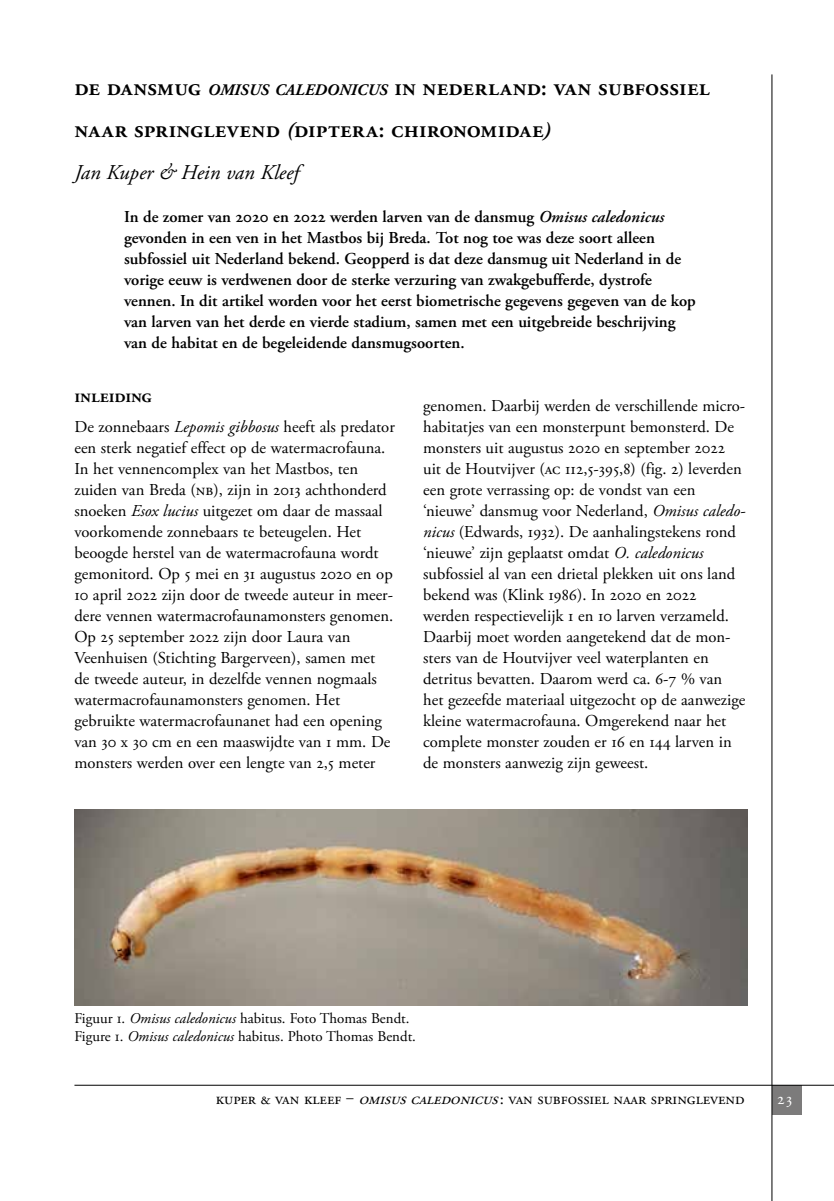
<style>
.page{position:relative;width:834px;height:1201px;background:#fff}
.page>*{position:absolute;margin:0;border:0;box-sizing:border-box;transform-origin:0 0}
.t1{font:600 24.5px/42px "Adobe Garamond Pro";letter-spacing:.005em;color:#000}
.t2{font:italic 21px "Adobe Garamond Pro";color:#000}
.t3{font:600 19.25px "Adobe Garamond Pro";letter-spacing:-.005em;color:#000}
.t4{font:16.62px/21px "Adobe Garamond Pro";color:#000}
.t5{font:600 16.62px/21px "Adobe Garamond Pro";letter-spacing:-.05em;color:#000}
.t6{font:16.62px "Adobe Garamond Pro";color:#fff}
.t7{font:14.88px/17.8px "Adobe Garamond Pro";color:#000}
.s1{font-weight:700;font-style:italic;font-size:16.1px}
.s2{font-weight:700;font-style:italic;font-size:21.35px}
.s3{font-family:"Adobe Garamond Exp"}
.s4{font-style:italic}
</style>
<div class="page">
<div style="left:771px;top:1085px;width:30px;height:30px;background:#7c7b7b"></div>
<hr style="left:771px;top:74px;width:1px;height:1126px;background:#000">
<hr style="left:74px;top:1084px;width:759px;height:1px;background:#000">
<img style="left:74px;top:809px;width:673px;height:196px">
<h1 class="t1" style="left:74px;top:67px;width:637px">de dansmug <span class="s1">OMISUS CALEDONICUS</span> in nederland: van subfossiel naar springlevend <span class="s2">(</span>diptera: chironomidae<span class="s2">)</span></h1>
<p class="t2" style="left:74px;top:160px;width:226px">Jan Kuper &amp; Hein van Kleef</p>
<p class="t5" style="left:124px;top:206px;width:572px">In de zomer van <span class="s3">2020</span> en <span class="s3">2022</span> werden larven van de dansmug <span class="s4">Omisus caledonicus </span>gevonden in een ven in het Mastbos bij Breda. Tot nog toe was deze soort alleen subfossiel uit Nederland bekend. Geopperd is dat deze dansmug uit Nederland in de vorige eeuw is verdwenen door de sterke verzuring van zwakgebufferde, dystrofe vennen. In dit artikel worden voor het eerst biometrische gegevens gegeven van de kop van larven van het derde en vierde stadium, samen met een uitgebreide beschrijving van de habitat en de begeleidende dansmugsoorten.</p>
<p class="t3" style="left:74px;top:384px;width:79px">inleiding</p>
<p class="t4" style="left:74px;top:416px;width:322px">De zonnebaars <span class="s4">Lepomis gibbosus</span> heeft als predator een sterk negatief effect op de watermacrofauna.<br>In het vennencomplex van het Mastbos, ten zuiden van Breda (<span class="s3">nb</span>), zijn in <span class="s3">2013</span> achthonderd snoeken <span class="s4">Esox lucius</span> uitgezet om daar de massaal voorkomende zonnebaars te beteugelen. Het beoogde herstel van de watermacrofauna wordt gemonitord. Op <span class="s3">5</span> mei en <span class="s3">31</span> augustus <span class="s3">2020</span> en op <span class="s3">10</span> april <span class="s3">2022</span> zijn door de tweede auteur in meer&shy;dere vennen watermacrofaunamonsters genomen.<br>Op <span class="s3">25</span> september <span class="s3">2022</span> zijn door Laura van Veenhuisen (Stichting Bargerveen), samen met<br>de tweede auteur, in dezelfde vennen nogmaals watermacrofaunamonsters genomen. Het gebruikte watermacrofaunanet had een opening van <span class="s3">30</span> x <span class="s3">30</span> cm en een maaswijdte van <span class="s3">1</span> mm. De monsters werden over een lengte van <span class="s3">2</span>,<span class="s3">5</span> meter</p>
<p class="t4" style="left:423px;top:395px;width:324px">genomen. Daarbij werden de verschillende micro&shy;habitatjes van een monsterpunt bemonsterd. De monsters uit augustus <span class="s3">2020</span> en september <span class="s3">2022 </span>uit de Houtvijver (<span class="s3">ac 112</span>,<span class="s3">5</span>-<span class="s3">395</span>,<span class="s3">8</span>) (fig. <span class="s3">2</span>) leverden een grote verrassing op: de vondst van een ‘nieuwe’ dansmug voor Nederland, <span class="s4">Omisus caledo&shy;nicus</span> (Edwards, <span class="s3">1932</span>). De aanhalingstekens rond ‘nieuwe’ zijn geplaatst omdat <span class="s4">O. caledonicus </span>subfossiel al van een drietal plekken uit ons land bekend was (Klink <span class="s3">1986</span>). In <span class="s3">2020</span> en <span class="s3">2022 </span>werden respectievelijk <span class="s3">1</span> en <span class="s3">10</span> larven verzameld.<br>Daarbij moet worden aangetekend dat de mon&shy;sters van de Houtvijver veel waterplanten en detritus bevatten. Daarom werd ca. <span class="s3">6</span>-<span class="s3">7</span> % van het gezeefde materiaal uitgezocht op de aanwezige kleine watermacrofauna. Omgerekend naar het complete monster zouden er <span class="s3">16</span> en <span class="s3">144</span> larven in de monsters aanwezig zijn geweest.</p>
<p class="t7" style="left:74px;top:1010px;width:343px">Figuur <span class="s3">1</span>. <span class="s4">Omisus caledonicus</span> habitus. Foto Thomas Bendt.<br>Figure <span class="s3">1</span>. <span class="s4">Omisus caledonicus</span> habitus. Photo Thomas Bendt.</p>
<p class="t4" style="left:216px;top:1088px;width:530px">kuper &amp; van kleef ‒ <span class="s4">omisus caledonicus</span> : van subfoss iel naar springlevend</p>
<p class="t6" style="left:776px;top:1088px;width:18px">23</p>
</div>
